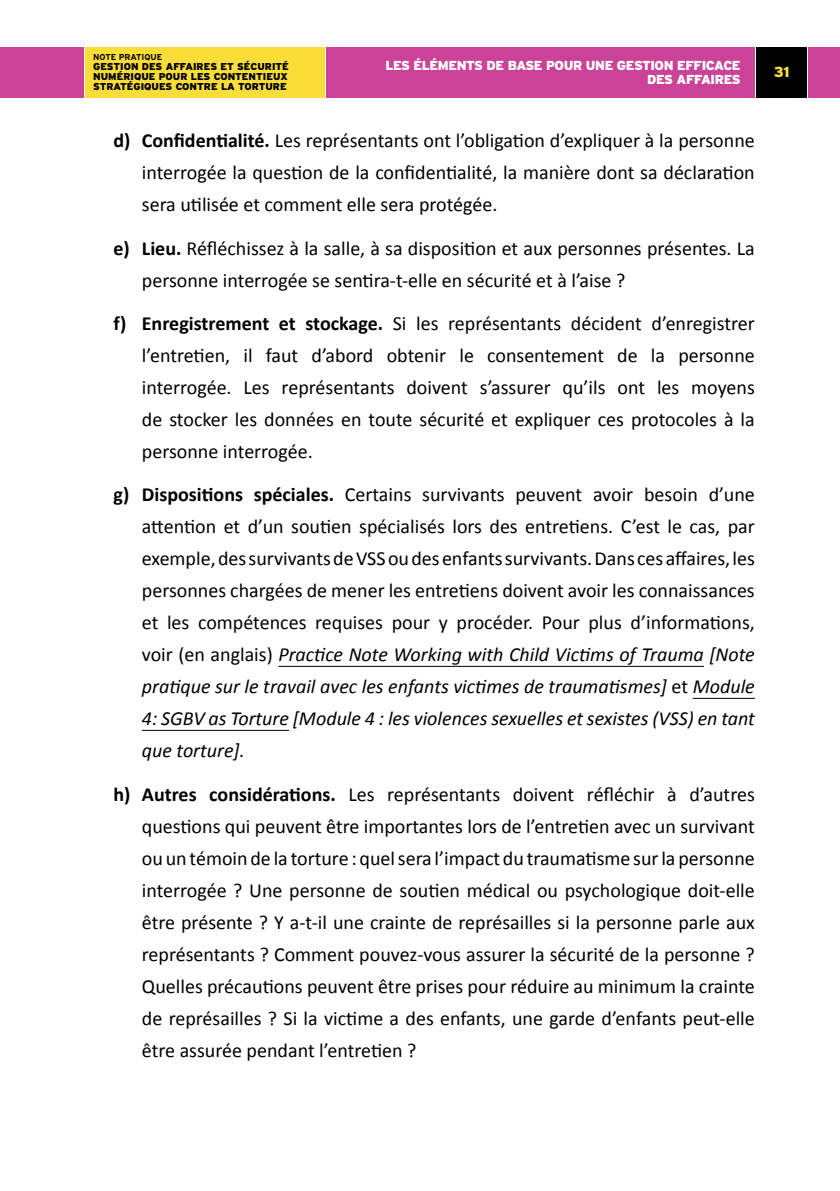
<style>
.page{position:relative;width:840px;height:1191px;background:#fff}
.page>*{position:absolute;margin:0;border:0;box-sizing:border-box;transform-origin:0 0}
.t1{font:20px/32px "Calibri";color:#000;text-align:justify}
.t2{font:900 14.6px "Interstate";color:#fadd36}
.t3{font:900 13px/14px "Interstate";letter-spacing:-.03em;color:#fff;text-align:right}
.t4{font:900 10px/10px "Interstate";color:#000;text-align:justify}
.t5{font:700 8.6px "Interstate";color:#000}
.s1{font-weight:700}
.s2{font-style:italic}
</style>
<div class="page">
<div style="left:85px;top:47px;width:239px;height:51px;background:#fadd36"></div>
<div style="left:808px;top:47px;width:31px;height:51px;background:#ca4398"></div>
<div style="left:326px;top:47px;width:428px;height:51px;background:#ca4398"></div>
<div style="left:0;top:47px;width:84px;height:51px;background:#ca4398"></div>
<div style="left:755px;top:47px;width:51px;height:51px;background:#000"></div>
<hr style="left:278px;top:666px;width:425px;height:1px;background:#000">
<hr style="left:692px;top:698px;width:62px;height:1px;background:#000">
<hr style="left:142px;top:730px;width:147px;height:1px;background:#000">
<p class="t5" style="left:93px;top:52px;width:71px">NOTE PRATIQUE</p>
<p class="t4" style="left:93px;top:61px;width:197px">GESTION DES AFFAIRES ET SÉCURITÉ NUMÉRIQUE POUR LES CONTENTIEUX STRATÉGIQUES CONTRE LA TORTURE</p>
<p class="t3" style="left:385px;top:59px;width:356px">LES ÉLÉMENTS DE BASE POUR UNE GESTION EFFICACE<br>DES AFFAIRES</p>
<p class="t1" style="left:142px;top:124px;width:614px;text-indent:-28px"><span class="s1">d) Confidentialité.</span> Les représentants ont l’obligation d’expliquer à la personne interrogée la question de la confidentialité, la manière dont sa déclaration sera utilisée et comment elle sera protégée.</p>
<p class="t1" style="left:142px;top:231px;width:614px;text-indent:-28px"><span class="s1">e) Lieu.</span> Réfléchissez à la salle, à sa disposition et aux personnes présentes. La personne interrogée se sentira-t-elle en sécurité et à l’aise ?</p>
<p class="t1" style="left:142px;top:306px;width:614px;text-indent:-28px"><span class="s1">f) Enregistrement et stockage.</span> Si les représentants décident d’enregistrer l’entretien, il faut d’abord obtenir le consentement de la personne interrogée. Les représentants doivent s’assurer qu’ils ont les moyens de stocker les données en toute sécurité et expliquer ces protocoles à la personne interrogée.</p>
<p class="t1" style="left:142px;top:478px;width:614px;text-indent:-28px"><span class="s1">g) Dispositions spéciales.</span> Certains survivants peuvent avoir besoin d’une attention et d’un soutien spécialisés lors des entretiens. C’est le cas, par exemple, des survivants de VSS ou des enfants survivants. Dans ces affaires, les personnes chargées de mener les entretiens doivent avoir les connaissances et les compétences requises pour y procéder. Pour plus d’informations, voir (en anglais) <span class="s2">Practice Note Working with Child Victims of Trauma [Note pratique sur le travail avec les enfants victimes de traumatismes]</span> et <span class="s2">Module 4: SGBV as Torture [Module 4 : les violences sexuelles et sexistes (VSS) en tant que torture].</span></p>
<p class="t1" style="left:142px;top:777px;width:614px;text-indent:-28px"><span class="s1">h) Autres considérations.</span> Les représentants doivent réfléchir à d’autres questions qui peuvent être importantes lors de l’entretien avec un survivant ou un témoin de la torture : quel sera l’impact du traumatisme sur la personne interrogée ? Une personne de soutien médical ou psychologique doit-elle être présente ? Y a-t-il une crainte de représailles si la personne parle aux représentants ? Comment pouvez-vous assurer la sécurité de la personne ?<br>Quelles précautions peuvent être prises pour réduire au minimum la crainte de représailles ? Si la victime a des enfants, une garde d’enfants peut-elle être assurée pendant l’entretien ?</p>
<p class="t2" style="left:773px;top:64px;width:17px">31</p>
</div>
